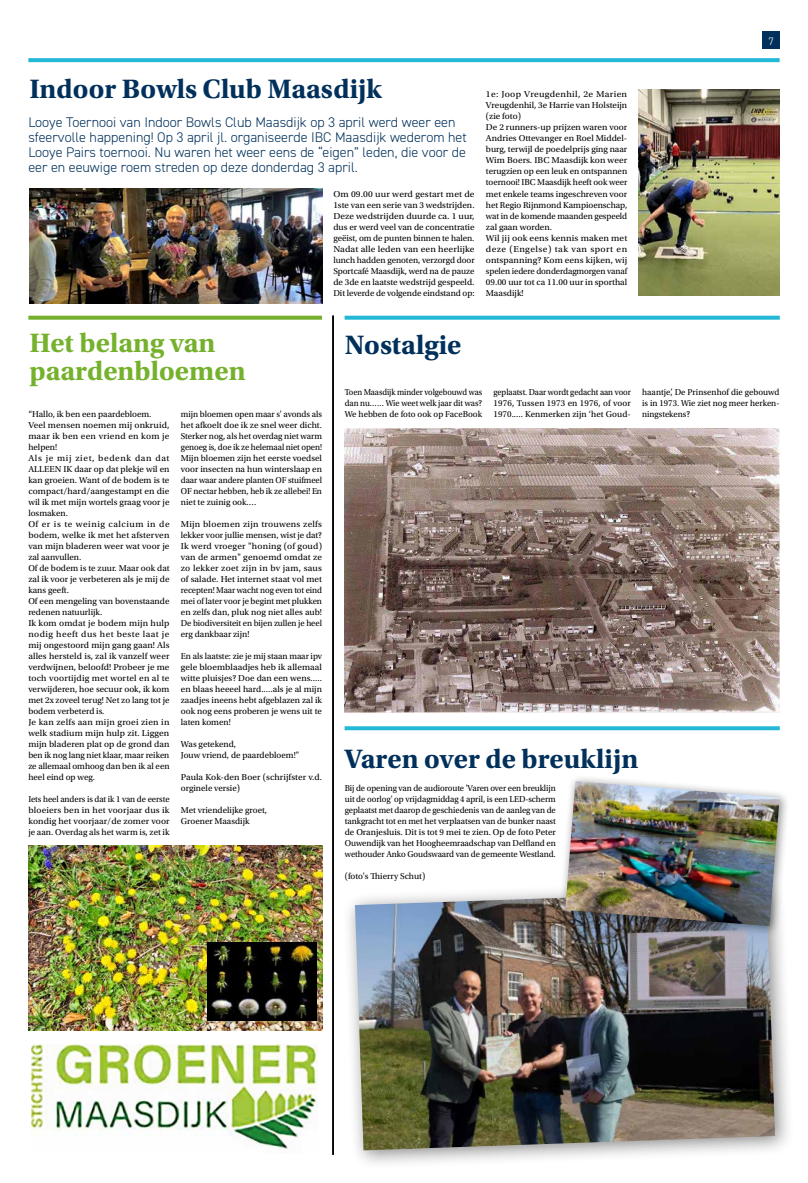
<style>
.page{position:relative;width:808px;height:1183px;background:#fff}
.page>*{position:absolute;margin:0;border:0;box-sizing:border-box;transform-origin:0 0}
.t1{font:700 28px "Utopia Std";color:#00305b}
.t2{font:700 28px/28px "Utopia Std";color:#75b12c}
.t3{font:300 14px/15px "DIN2014";color:#00305b}
.t4{font:300 10.8px "DIN2014";color:#fff}
.t5{font:9px/11px "Utopia Std";color:#000}
.t6{font:9px/11px "Utopia Std";color:#000;text-align:justify;scale:1.06 1}
.t7{font:9px/11px "Utopia Std";color:#000;text-align:justify;scale:.96 1}
.t8{font:9px/11px "Utopia Std";color:#000;text-align:justify;scale:1.04 1}
.t9{font:9px/11px "Utopia Std";color:#000;text-align:justify;scale:.93 1}
.t10{font:9px/11px "Utopia Std";color:#000;text-align:justify;scale:.92 1}
</style>
<div class="page">
<svg style="left:28px;top:58px;width:752px;height:4px;background:#2bbbd7"></svg>
<div style="left:762px;top:32px;width:18px;height:17px;background:#00305b"></div>
<img style="left:31px;top:1044px;width:286px;height:105px">
<svg style="left:28px;top:315px;width:294px;height:4px"></svg>
<svg style="left:345px;top:315px;width:435px;height:4px;background:#48c4dc"></svg>
<svg style="left:345px;top:726px;width:435px;height:4px;background:#30bdd8"></svg>
<img style="left:28px;top:845px;width:294px;height:184px">
<img style="left:345px;top:428px;width:435px;height:284px">
<svg style="left:333px;top:315px;width:1px;height:839px"></svg>
<div style="left:342px;top:877px;width:452px;height:292px;background:#000;opacity:.45"></div>
<img style="left:355px;top:890px;width:420px;height:259px">
<img style="left:208px;top:942px;width:109px;height:77px">
<div style="left:558px;top:774px;width:232px;height:162px;background:#000;opacity:.45"></div>
<img style="left:565px;top:781px;width:215px;height:144px">
<img style="left:639px;top:89px;width:141px;height:206px">
<img style="left:29px;top:189px;width:293px;height:114px">
<h1 class="t1" style="left:29px;top:73px;width:354px">Indoor Bowls Club Maasdijk</h1>
<p class="t3" style="left:28px;top:115px;width:440px">Looye Toernooi van Indoor Bowls Club Maasdijk op 3 april werd weer een sfeervolle happening! Op 3 april jl. organiseerde IBC Maasdijk wederom het Looye Pairs toernooi. Nu waren het weer eens de “eigen” leden, die voor de eer en eeuwige roem streden op deze donderdag 3 april.</p>
<p class="t6" style="left:333px;top:188px;width:135px">Om 09.00 uur werd gestart met de 1ste van een serie van 3 wedstrijden.<br>Deze wedstrijden duurde ca. 1 uur, dus er werd veel van de concentratie geëist, om de punten binnen te halen.<br>Nadat alle leden van een heerlijke lunch hadden genoten, verzorgd door Sportcafé Maasdijk, werd na de pauze de 3de en laatste wedstrijd gespeeld.<br>Dit leverde de volgende eindstand op:</p>
<p class="t6" style="left:486px;top:89px;width:135px;text-align:left">1e: Joop Vreugdenhil, 2e Marien<br>Vreugdenhil, 3e Harrie van Holsteijn (zie foto)<br>De 2 runners-up prijzen waren voor<br>Andries Ottevanger en Roel Middel&shy;burg, terwijl de poedelprijs ging naar<br>Wim Boers. IBC Maasdijk kon weer terugzien op een leuk en ontspannen toernooi! IBC Maasdijk heeft ook weer met enkele teams ingeschreven voor het Regio Rijnmond Kampioenschap, wat in de komende maanden gespeeld zal gaan worden.<br>Wil jij ook eens kennis maken met deze (Engelse) tak van sport en ontspanning? Kom eens kijken, wij spelen iedere donderdagmorgen vanaf<br>09.00 uur tot ca 11.00 uur in sporthal<br>Maasdijk!</p>
<p class="t4" style="left:768px;top:34px;width:7px">7</p>
<h1 class="t2" style="left:29px;top:329px;width:218px">Het belang van paardenbloemen</h1>
<p class="t5" style="left:28px;top:408px;width:143px">“Hallo, ik ben een paardebloem.<br>Veel mensen noemen mij onkruid, maar ik ben een vriend en kom je helpen!<br>Als je mij ziet, bedenk dan dat<br>ALLEEN IK daar op dat plekje wil en kan groeien. Want of de bodem is te compact/hard/aangestampt en die wil ik met mijn wortels graag voor je losmaken.<br>Of er is te weinig calcium in de bodem, welke ik met het afsterven van mijn bladeren weer wat voor je zal aanvullen.<br>Of de bodem is te zuur. Maar ook dat zal ik voor je verbeteren als je mij de kans geeft.<br>Of een mengeling van bovenstaande redenen natuurlijk.<br>Ik kom omdat je bodem mijn hulp nodig heeft dus het beste laat je mij ongestoord mijn gang gaan! Als alles hersteld is, zal ik vanzelf weer verdwijnen, beloofd! Probeer je me toch voortijdig met wortel en al te verwijderen, hoe secuur ook, ik kom met 2x zoveel terug! Net zo lang tot je bodem verbeterd is.<br>Je kan zelfs aan mijn groei zien in welk stadium mijn hulp zit. Liggen mijn bladeren plat op de grond dan ben ik nog lang niet klaar, maar reiken ze allemaal omhoog dan ben ik al een heel eind op weg.</p>
<p class="t5" style="left:28px;top:793px;width:143px;text-align:justify">Iets heel anders is dat ik 1 van de eerste bloeiers ben in het voorjaar dus ik kondig het voorjaar/de zomer voor je aan. Overdag als het warm is, zet ik</p>
<p class="t5" style="left:181px;top:408px;width:143px;text-align:justify">mijn bloemen open maar s' avonds als het afkoelt doe ik ze snel weer dicht.<br>Sterker nog, als het overdag niet warm genoeg is, doe ik ze helemaal niet open!<br>Mijn bloemen zijn het eerste voedsel voor insecten na hun winterslaap en daar waar andere planten OF stuifmeel OF nectar hebben, heb ik ze allebei! En niet te zuinig ook….</p>
<p class="t8" style="left:181px;top:518px;width:137px">Mijn bloemen zijn trouwens zelfs lekker voor jullie mensen, wist je dat?<br>Ik werd vroeger "honing (of goud) van de armen" genoemd omdat ze zo lekker zoet zijn in bv jam, saus of salade. Het internet staat vol met recepten! Maar wacht nog even tot eind mei of later voor je begint met plukken en zelfs dan, pluk nog niet alles aub!<br>De biodiversiteit en bijen zullen je heel erg dankbaar zijn!</p>
<p class="t5" style="left:181px;top:650px;width:143px;text-align:justify">En als laatste: zie je mij staan maar ipv gele bloemblaadjes heb ik allemaal witte pluisjes? Doe dan een wens..... en blaas heeeel hard.....als je al mijn zaadjes ineens hebt afgeblazen zal ik ook nog eens proberen je wens uit te laten komen!</p>
<p class="t5" style="left:181px;top:738px;width:120px">Was getekend,<br>Jouw vriend, de paardebloem!"</p>
<p class="t5" style="left:181px;top:771px;width:143px">Paula Kok-den Boer (schrijfster v.d. orginele versie)</p>
<p class="t5" style="left:181px;top:804px;width:88px">Met vriendelijke groet,<br>Groener Maasdijk</p>
<h1 class="t1" style="left:345px;top:329px;width:118px">Nostalgie</h1>
<p class="t10" style="left:345px;top:386px;width:151px">Toen Maasdijk minder volgebouwd was dan nu…… Wie weet welk jaar dit was?<br>We hebben de foto ook op FaceBook</p>
<p class="t9" style="left:493px;top:386px;width:149px">geplaatst. Daar wordt gedacht aan voor 1976, Tussen 1973 en 1976, of voor 1970..... Kenmerken zijn ‘het Goud-</p>
<p class="t5" style="left:642px;top:386px;width:139px;text-align:justify">haantje’, De Prinsenhof die gebouwd is in 1973. Wie ziet nog meer herken&shy;ningstekens?</p>
<h1 class="t1" style="left:345px;top:742px;width:295px">Varen over de breuklijn</h1>
<p class="t7" style="left:345px;top:782px;width:221px">Bij de opening van de audioroute 'Varen over een breuklijn uit de oorlog' op vrijdagmiddag 4 april, is een LED-scherm geplaatst met daarop de geschiedenis van de aanleg van de tankgracht tot en met het verplaatsen van de bunker naast de Oranjesluis. Dit is tot 9 mei te zien. Op de foto Peter Ouwendijk van het Hoogheemraadschap van Delfland en wethouder Anko Goudswaard van de gemeente Westland.</p>
<p class="t5" style="left:345px;top:870px;width:82px">(foto's Thierry Schut)</p>
</div>
